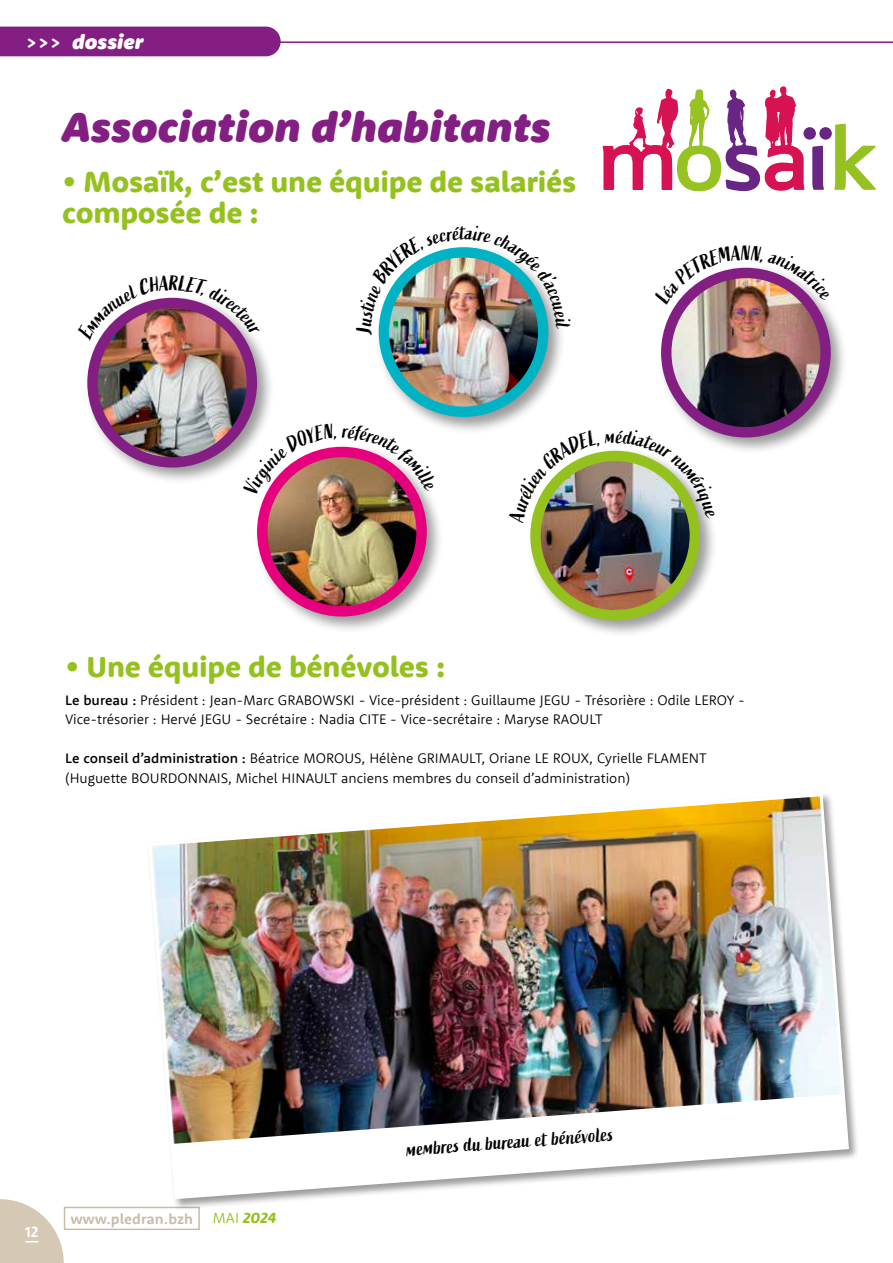
<style>
.page{position:relative;width:893px;height:1263px;background:#fff}
.page>*{position:absolute;margin:0;border:0;box-sizing:border-box;transform-origin:0 0}
.t1{font:italic 900 43.5px "Rooney Sans";color:#831f82}
.t2{font:800 30px/31.5px "Rooney Sans";letter-spacing:-.01em;color:#95c11f}
.t3{font:21px "Active One";color:#000}
.t4{font:italic 900 21px "Rooney Sans";color:#fff}
.t5{font:700 15px "Rooney Sans";color:#cbbca9}
.t6{font:700 15px "Rooney Sans";color:#fff}
.t7{font:300 14.25px/19.5px "Rooney Sans";color:#000}
.s1{font-weight:700;font-style:normal}
.s2{font-weight:500}
.s3{font-weight:300;color:#95c11f}
.s4{font-weight:800;font-style:italic;color:#95c11f}
</style>
<div class="page">
<svg style="left:0;top:1199px;width:64px;height:64px"></svg>
<div style="left:64px;top:1207px;width:136px;height:23px;border:2px solid #cbbca9"></div>
<hr style="left:221px;top:41px;width:672px;height:2px;background:#831f82">
<div style="left:0;top:27px;width:281px;height:29px;background:#831f82"></div>
<svg style="left:602px;top:86px;width:274px;height:106px"></svg>
<div style="left:147px;top:791px;width:713px;height:419px;background:#000;opacity:.4"></div>
<img style="left:147px;top:791px;width:704px;height:410px">
<div style="left:84px;top:294px;width:190px;height:191px;background:#000;opacity:.4"></div>
<img style="left:93px;top:303px;width:159px;height:159px;border-radius:80px">
<div style="left:87px;top:298px;width:170px;height:170px;border:10px solid #831f82;border-radius:50%"></div>
<div style="left:375px;top:243px;width:191px;height:191px;background:#000;opacity:.4"></div>
<img style="left:384px;top:252px;width:159px;height:160px;border-radius:80px">
<div style="left:379px;top:247px;width:169px;height:170px;border:10px solid #00b3c4;border-radius:50%"></div>
<div style="left:253px;top:443px;width:191px;height:191px;background:#000;opacity:.4"></div>
<img style="left:262px;top:452px;width:160px;height:159px;border-radius:80px">
<div style="left:257px;top:447px;width:170px;height:169px;border:10px solid #e6007d;border-radius:50%"></div>
<div style="left:657px;top:264px;width:191px;height:191px;background:#000;opacity:.4"></div>
<img style="left:666px;top:273px;width:160px;height:159px;border-radius:80px">
<div style="left:661px;top:268px;width:170px;height:169px;border:10px solid #831f82;border-radius:50%"></div>
<div style="left:527px;top:447px;width:190px;height:191px;background:#000;opacity:.4"></div>
<img style="left:535px;top:456px;width:160px;height:159px;border-radius:80px">
<div style="left:530px;top:451px;width:170px;height:169px;border:10px solid #95c11f;border-radius:50%"></div>
<img style="left:84px;top:294px;width:176px;height:47px">
<img style="left:375px;top:243px;width:191px;height:92px">
<svg style="left:242px;top:423px;width:94px;height:72px"></svg>
<svg style="left:342px;top:425px;width:94px;height:67px"></svg>
<img style="left:657px;top:264px;width:174px;height:41px">
<img style="left:508px;top:430px;width:207px;height:93px">
<h3 class="t4" style="left:26px;top:28px;width:119px"><span class="s1">&gt;&gt;&gt;</span> dossier</h3>
<h1 class="t1" style="left:62px;top:99px;width:490px">Association d’habitants</h1>
<h2 class="t2" style="left:62px;top:165px;width:516px">• Mosaïk, c’est une équipe de salariés composée de :</h2>
<h2 class="t2" style="left:65px;top:650px;width:381px">• Une équipe de bénévoles :</h2>
<p class="t7" style="left:65px;top:690px;width:681px"><span class="s2">Le bureau :</span> Président : Jean-Marc GRABOWSKI - Vice-président : Guillaume JEGU - Trésorière : Odile LEROY -<br>Vice-trésorier : Hervé JEGU - Secrétaire : Nadia CITE - Vice-secrétaire : Maryse RAOULT</p>
<p class="t7" style="left:65px;top:748px;width:643px"><span class="s2">Le conseil d’administration :</span> Béatrice MOROUS, Hélène GRIMAULT, Oriane LE ROUX, Cyrielle FLAMENT (Huguette BOURDONNAIS, Michel HINAULT anciens membres du conseil d’administration)</p>
<p class="t6" style="left:25px;top:1222px;width:15px">12</p>
<p class="t5" style="left:70px;top:1209px;width:207px">www.pledran.bzh <span class="s3">MAI</span> <span class="s4">2024</span></p>
<h3 class="t3" style="left:405px;top:1136px;width:209px;rotate:-4deg">membres du bureau et bénévoles</h3>
</div>
